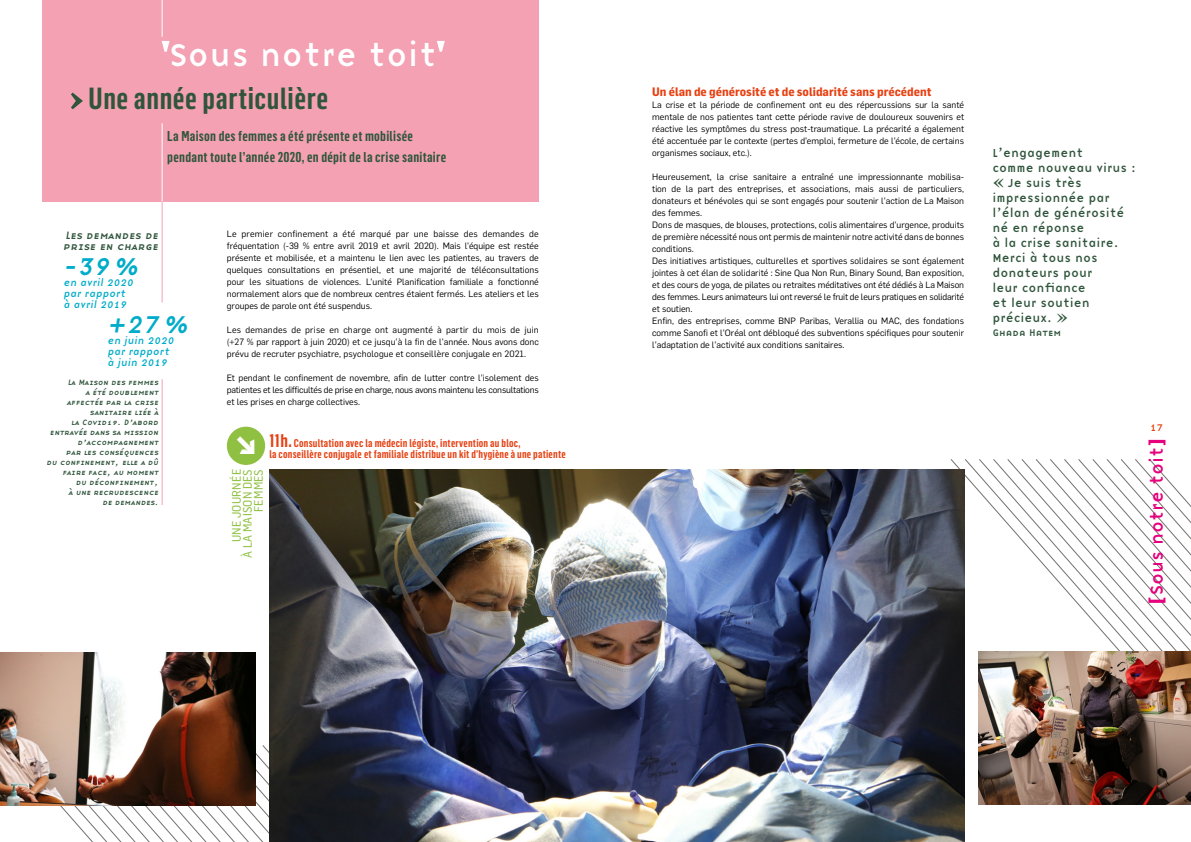
<style>
.page{position:relative;width:1191px;height:842px;background:#fff}
.page>*{position:absolute;margin:0;border:0;box-sizing:border-box;transform-origin:0 0}
.t1{font:32.5px "Base Nine";color:#fff}
.t2{font:600 30px "Flama Condensed";letter-spacing:.02em;color:#30553c}
.t3{font:30px "Fleches Left Right";color:#fff}
.t4{font:25.2px "Base Nine I";color:#00acc9}
.t5{font:18px "Base Nine";color:#e6007d}
.t6{font:600 14px/21.3px "Flama Condensed";letter-spacing:.02em;color:#30553c}
.t7{font:12px/15px "Base Nine";color:#30553c}
.t8{font:700 12px "Flama Semicondensed";color:#e74011}
.t9{font:12px/11px "Flama Semicondensed Basic";letter-spacing:.02em;color:#8fc041;text-align:right}
.t10{font:600 11px/11px "Flama Condensed";letter-spacing:.02em;color:#e74011}
.t11{font:11px/11px "Base Nine SCI";color:#30553c}
.t12{font:10px/11px "Base Nine I";color:#00acc9}
.t13{font:10px "Base Nine Small Caps";color:#30553c}
.t14{font:10px "Base 9 Sans OT";color:#e74011}
.t15{font:9px/12px "Flama";color:#000;text-align:justify}
.t16{font:8px/10px "Base Nine SCI";color:#30553c;text-align:right}
.s1{font-size:18px}
</style>
<div class="page">
<div style="left:43px;top:0;width:496px;height:201px;background:#f3a1b3"></div>
<svg style="left:964px;top:459px;width:15px;height:383px"></svg>
<svg style="left:1035px;top:459px;width:14px;height:346px"></svg>
<svg style="left:1049px;top:459px;width:15px;height:346px"></svg>
<svg style="left:1064px;top:459px;width:14px;height:346px"></svg>
<svg style="left:1078px;top:459px;width:14px;height:346px"></svg>
<hr style="left:162px;top:186px;width:1px;height:117px;background:#f3a1b3">
<hr style="left:162px;top:379px;width:1px;height:126px;background:#f3a1b3">
<div style="left:227px;top:427px;width:38px;height:38px;background:#8fc041;border-radius:50%"></div>
<svg style="left:7px;top:745px;width:262px;height:97px"></svg>
<hr style="left:162px;top:123px;width:1px;height:79px;background:#fff">
<hr style="left:162px;top:0;width:1px;height:37px;background:#fff">
<svg style="left:162px;top:41px;width:8px;height:11px"></svg>
<svg style="left:437px;top:41px;width:8px;height:11px"></svg>
<svg style="left:71px;top:93px;width:12px;height:16px"></svg>
<img style="left:0;top:652px;width:256px;height:153px">
<img style="left:978px;top:651px;width:114px;height:153px">
<img style="left:269px;top:469px;width:695px;height:373px">
<img style="left:1092px;top:459px;width:99px;height:346px">
<svg style="left:1148px;top:440px;width:17px;height:5px"></svg>
<h1 class="t1" style="left:170px;top:31px;width:269px">Sous notre toit</h1>
<h2 class="t2" style="left:89px;top:80px;width:241px">Une année particulière</h2>
<h3 class="t8" style="left:652px;top:84px;width:281px">Un élan de générosité et de solidarité sans précédent</h3>
<p class="t15" style="left:652px;top:98px;width:313px">La crise et la période de confinement ont eu des répercussions sur la santé mentale de nos patientes tant cette période ravive de douloureux souvenirs et réactive les symptômes du stress post-traumatique. La précarité a également été accentuée par le contexte (pertes d’emploi, fermeture de l’école, de certains organismes sociaux, etc.).</p>
<p class="t15" style="left:652px;top:170px;width:313px;text-align:left">Heureusement, la crise sanitaire a entraîné une impressionnante mobilisa&shy;tion de la part des entreprises, et associations, mais aussi de particuliers, donateurs et bénévoles qui se sont engagés pour soutenir l’action de La Maison des femmes.<br>Dons de masques, de blouses, protections, colis alimentaires d’urgence, produits de première nécessité nous ont permis de maintenir notre activité dans de bonnes conditions.<br>Des initiatives artistiques, culturelles et sportives solidaires se sont également jointes à cet élan de solidarité : Sine Qua Non Run, Binary Sound, Ban exposition, et des cours de yoga, de pilates ou retraites méditatives ont été dédiés à La Maison des femmes. Leurs animateurs lui ont reversé le fruit de leurs pratiques en solidarité et soutien.<br>Enfin, des entreprises, comme BNP Paribas, Verallia ou MAC, des fondations comme Sanofi et l’Oréal ont débloqué des subventions spécifiques pour soutenir l’adaptation de l’activité aux conditions sanitaires.</p>
<h3 class="t6" style="left:167px;top:125px;width:280px">La Maison des femmes a été présente et mobilisée pendant toute l’année 2020, en dépit de la crise sanitaire</h3>
<p class="t15" style="left:227px;top:227px;width:313px">Le premier confinement a été marqué par une baisse des demandes de fréquentation (-39 % entre avril 2019 et avril 2020). Mais l’équipe est restée présente et mobilisée, et a maintenu le lien avec les patientes, au travers de quelques consultations en présentiel, et une majorité de téléconsultations pour les situations de violences. L’unité Planification familiale a fonctionné normalement alors que de nombreux centres étaient fermés. Les ateliers et les groupes de parole ont été suspendus.</p>
<p class="t15" style="left:227px;top:323px;width:313px">Les demandes de prise en charge ont augmenté à partir du mois de juin (+27 % par rapport à juin 2020) et ce jusqu’à la fin de l’année. Nous avons donc prévu de recruter psychiatre, psychologue et conseillère conjugale en 2021.</p>
<p class="t15" style="left:227px;top:371px;width:313px">Et pendant le confinement de novembre, afin de lutter contre l’isolement des patientes et les difficultés de prise en charge, nous avons maintenu les consultations et les prises en charge collectives.</p>
<h2 class="t3" style="left:236px;top:430px;width:22px">c</h2>
<p class="t11" style="left:63px;top:229px;width:97px">Les demandes de prise en charge</p>
<h3 class="t4" style="left:64px;top:248px;width:77px">-39%</h3>
<p class="t12" style="left:64px;top:276px;width:72px">en avril 2020 par rapport à avril 2019</p>
<h3 class="t4" style="left:108px;top:306px;width:83px">+27%</h3>
<p class="t12" style="left:108px;top:335px;width:68px">en juin 2020 par rapport à juin 2019</p>
<p class="t16" style="left:47px;top:377px;width:114px">La Maison des femmes<br>a été doublement<br>affectée par la crise sanitaire liée à<br>la Covid19. D’abord entravée dans sa mission d’accompagnement<br>par les conséquences<br>du confinement, elle a dû faire face, au moment<br>du déconfinement,<br>à une recrudescence<br>de demandes.</p>
<p class="t10" style="left:269px;top:437px;width:298px"><span class="s1">11h.</span> Consultation avec la médecin légiste, intervention au bloc,<br>la conseillère conjugale et familiale distribue un kit d’hygiène à une patiente</p>
<h3 class="t9" style="left:230px;top:558px;width:90px;rotate:-90deg">UNE JOURNÉE<br>À LA MAISON DES<br>FEMMES</h3>
<h3 class="t7" style="left:992px;top:145px;width:146px">L’engagement<br>comme nouveau virus : « Je suis très impressionnée par l’élan de générosité né en réponse<br>à la crise sanitaire.<br>Merci à tous nos donateurs pour<br>leur confiance<br>et leur soutien précieux. »</h3>
<p class="t13" style="left:992px;top:325px;width:70px">Ghada Hatem</p>
<p class="t14" style="left:1150px;top:422px;width:15px">17</p>
<h3 class="t5" style="left:1143px;top:595px;width:150px;rotate:-90deg">Sous notre toit</h3>
</div>
